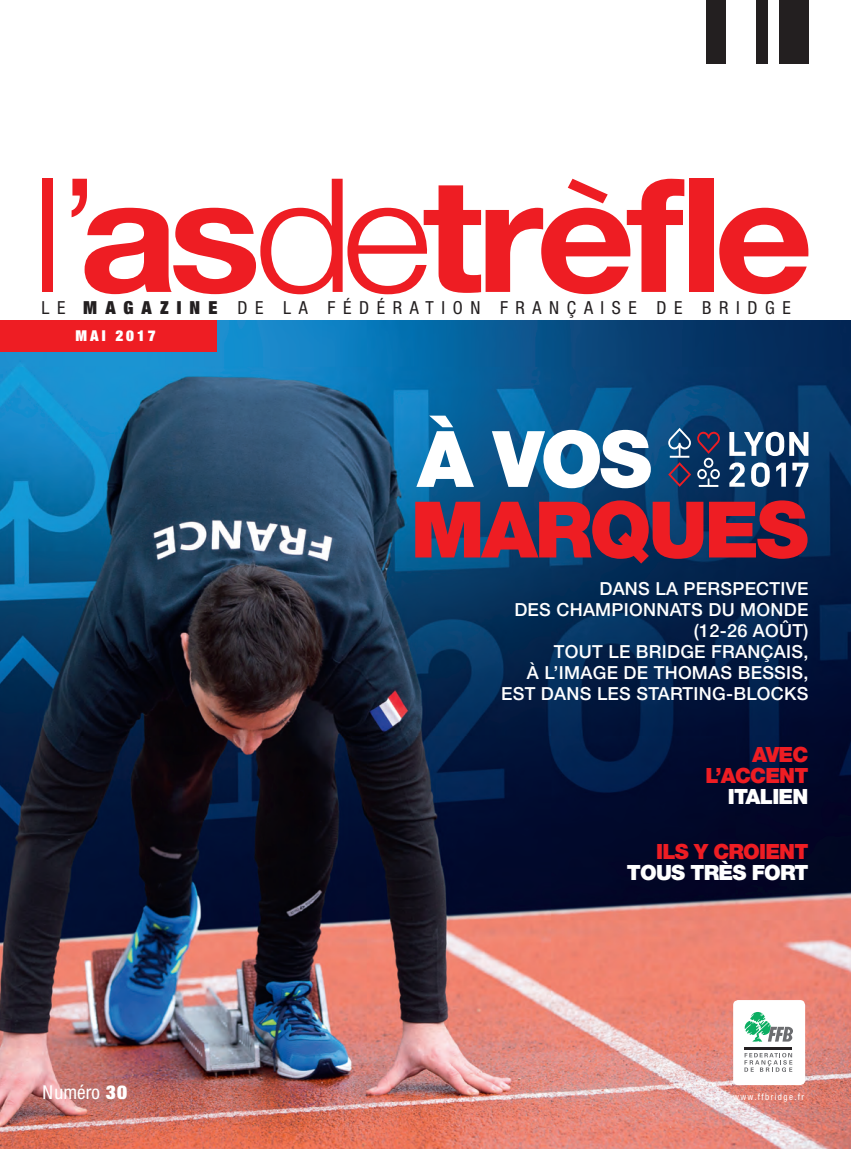
<style>
.page{position:relative;width:851px;height:1149px;background:#fff}
.page>*{position:absolute;margin:0;border:0;box-sizing:border-box;transform-origin:0 0}
.t1{font:900 78px "Helvetica Neue";letter-spacing:-.04em;color:#ee1d23}
.t2{font:900 78px "Helvetica Neue";color:#fff}
.t3{font:900 21px/21px "Helvetica Neue";letter-spacing:-.04em;color:#ee1d23;text-align:right}
.t4{font:900 21px "Helvetica Neue";letter-spacing:-.04em;color:#fff}
.t5{font:condensed 19.05px "Helvetica Neue";color:#fff}
.t6{font:500 18px "Helvetica Neue";letter-spacing:.015em;color:#fff}
.t7{font:condensed 18px "Helvetica Neue";letter-spacing:.425em;color:#231f20}
.t8{font:900 expanded 15px "Helvetica Neue";letter-spacing:.2em;color:#fff}
.t9{font:condensed 9px "Helvetica Neue";letter-spacing:.15em;color:#fff}
.s1{font-weight:900;font-stretch:expanded}
.s2{color:#fff}
</style>
<div class="page">
<img style="left:0;top:320px;width:850px;height:828px">
<div style="left:0;top:319px;width:217px;height:32px;background:#ee1d23"></div>
<div style="left:43px;top:179px;width:10px;height:113px;background:#ee1d23"></div>
<svg style="left:719px;top:208px;width:90px;height:86px"></svg>
<svg style="left:72px;top:179px;width:612px;height:115px"></svg>
<div style="left:689px;top:179px;width:24px;height:113px;background:#ee1d23"></div>
<div style="left:778px;top:0;width:30px;height:64px;background:#231f20"></div>
<div style="left:756px;top:0;width:11px;height:64px;background:#231f20"></div>
<div style="left:706px;top:0;width:19px;height:64px;background:#231f20"></div>
<div style="left:733px;top:999px;width:72px;height:85px;background:#fff;border-radius:5px"></div>
<hr style="left:744px;top:1046px;width:48px;height:3px;background:#231f20">
<svg style="left:744px;top:1012px;width:48px;height:29px"></svg>
<svg style="left:744px;top:1053px;width:48px;height:18px"></svg>
<svg style="left:729px;top:431px;width:79px;height:25px"></svg>
<svg style="left:776px;top:462px;width:9px;height:24px"></svg>
<svg style="left:792px;top:462px;width:16px;height:24px"></svg>
<svg style="left:751px;top:462px;width:18px;height:25px"></svg>
<svg style="left:729px;top:462px;width:15px;height:24px"></svg>
<svg style="left:668px;top:427px;width:23px;height:59px"></svg>
<svg style="left:697px;top:431px;width:22px;height:56px"></svg>
<p class="t7" style="left:41px;top:297px;width:750px">LE <span class="s1">MAGAZINE</span> DE LA FÉDÉRATION FRANÇAISE DE BRIDGE</p>
<p class="t8" style="left:75px;top:325px;width:82px">MAI 2017</p>
<p class="t2" style="left:417px;top:412px;width:236px">À VOS</p>
<p class="t1" style="left:411px;top:483px;width:399px">MARQUES</p>
<p class="t6" style="left:599px;top:577px;width:210px">DANS LA PERSPECTIVE</p>
<p class="t6" style="left:514px;top:598px;width:295px">DES CHAMPIONNATS DU MONDE</p>
<p class="t6" style="left:694px;top:619px;width:116px">(12-26 AOÛT)</p>
<p class="t6" style="left:554px;top:640px;width:256px">TOUT LE BRIDGE FRANÇAIS,</p>
<p class="t6" style="left:526px;top:661px;width:283px">À L’IMAGE DE THOMAS BESSIS,</p>
<p class="t6" style="left:501px;top:682px;width:309px">EST DANS LES STARTING-BLOCKS</p>
<p class="t3" style="left:705px;top:743px;width:105px">AVEC<br>L’ACCENT<br><span class="s2">ITALIEN</span></p>
<p class="t3" style="left:656px;top:840px;width:154px">ILS Y CROIENT</p>
<p class="t4" style="left:627px;top:859px;width:183px">TOUS TRÈS FORT</p>
<p class="t5" style="left:43px;top:1081px;width:86px">Numéro <span class="s1">30</span></p>
<p class="t9" style="left:733px;top:1090px;width:73px">www.ffbridge.fr</p>
</div>
